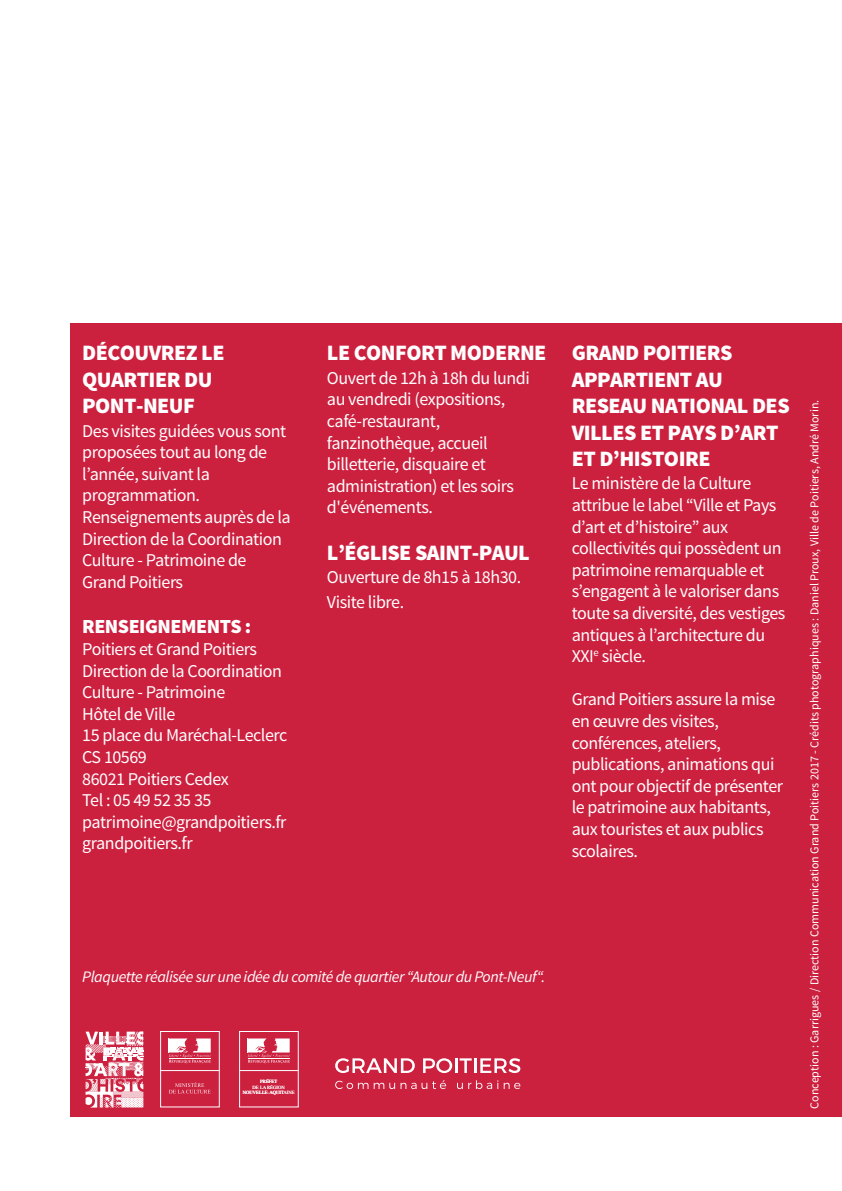
<style>
.page{position:relative;width:842px;height:1191px;background:#fff}
.page>*{position:absolute;margin:0;border:0;box-sizing:border-box;transform-origin:0 0}
.t1{font:900 22px/26.4px "Source Sans Pro";letter-spacing:-.025em;color:#fff}
.t2{font:900 20px "Source Sans Pro";letter-spacing:-.025em;color:#fff}
.t3{font:18px/21.6px "Source Sans Pro";letter-spacing:-.025em;color:#fff}
.t4{font:italic 16px "Source Sans Pro";letter-spacing:-.025em;color:#fff}
.t5{font:12px "Source Sans Pro";color:#fff}
.t6{font:4.6px "Times";color:#fff}
</style>
<div class="page">
<div style="left:70px;top:323px;width:772px;height:794px;background:#cc203f"></div>
<div style="left:160px;top:1031px;width:60px;height:76px;border:1px solid #fff"></div>
<svg style="left:169px;top:1038px;width:42px;height:25px"></svg>
<hr style="left:169px;top:1058px;width:42px;height:1px;background:#fff">
<hr style="left:161px;top:1070px;width:58px;height:1px;background:#fff">
<svg style="left:169px;top:1082px;width:42px;height:11px"></svg>
<div style="left:239px;top:1031px;width:59px;height:76px;border:1px solid #fff"></div>
<svg style="left:248px;top:1038px;width:42px;height:25px"></svg>
<hr style="left:248px;top:1058px;width:42px;height:1px;background:#fff">
<hr style="left:240px;top:1070px;width:58px;height:1px;background:#fff">
<svg style="left:86px;top:1031px;width:58px;height:77px"></svg>
<svg style="left:335px;top:1058px;width:80px;height:15px"></svg>
<svg style="left:423px;top:1058px;width:97px;height:15px"></svg>
<svg style="left:335px;top:1080px;width:33px;height:9px"></svg>
<svg style="left:374px;top:1082px;width:21px;height:7px"></svg>
<svg style="left:401px;top:1080px;width:45px;height:9px"></svg>
<svg style="left:457px;top:1080px;width:41px;height:9px"></svg>
<svg style="left:504px;top:1082px;width:16px;height:7px"></svg>
<p class="t1" style="left:82px;top:341px;width:144px">DÉCOUVREZ LE<br>QUARTIER DU<br>PONT-NEUF</p>
<p class="t3" style="left:82px;top:421px;width:210px">Des visites guidées vous sont proposées tout au long de l’année, suivant la programmation.<br>Renseignements auprès de la<br>Direction de la Coordination<br>Culture - Patrimoine de<br>Grand Poitiers</p>
<p class="t2" style="left:82px;top:618px;width:171px">RENSEIGNEMENTS :</p>
<p class="t3" style="left:82px;top:639px;width:207px">Poitiers et Grand Poitiers<br>Direction de la Coordination<br>Culture - Patrimoine<br>Hôtel de Ville<br>15 place du Maréchal-Leclerc<br>CS 10569<br>86021 Poitiers Cedex<br>Tel : 05 49 52 35 35 patrimoine@grandpoitiers.fr grandpoitiers.fr</p>
<p class="t1" style="left:327px;top:341px;width:221px">LE CONFORT MODERNE</p>
<p class="t3" style="left:327px;top:368px;width:204px">Ouvert de 12h à 18h du lundi au vendredi (expositions, café-restaurant, fanzinothèque, accueil billetterie, disquaire et administration) et les soirs d'événements.</p>
<p class="t1" style="left:327px;top:540px;width:204px">L’ÉGLISE SAINT-PAUL</p>
<p class="t3" style="left:327px;top:566px;width:196px;line-height:24.6px">Ouverture de 8h15 à 18h30.<br>Visite libre.</p>
<p class="t4" style="left:82px;top:966px;width:465px">Plaquette réalisée sur une idée du comité de quartier “Autour du Pont-Neuf“.</p>
<p class="t6" style="left:260px;top:1079px;width:18px">PRÉFET</p>
<p class="t6" style="left:243px;top:1091px;width:54px">NOUVELLE-AQUITAINE</p>
<p class="t6" style="left:253px;top:1085px;width:34px">DE LA RÉGION</p>
<p class="t1" style="left:572px;top:341px;width:219px">GRAND POITIERS<br>APPARTIENT AU<br>RESEAU NATIONAL DES<br>VILLES ET PAYS D’ART<br>ET D’HISTOIRE</p>
<p class="t3" style="left:572px;top:474px;width:215px">Le ministère de la Culture attribue le label “Ville et Pays d’art et d’histoire” aux collectivités qui possèdent un patrimoine remarquable et s’engagent à le valoriser dans toute sa diversité, des vestiges antiques à l’architecture du<br>XXI<sup>e</sup> siècle.</p>
<p class="t3" style="left:572px;top:690px;width:213px">Grand Poitiers assure la mise en œuvre des visites, conférences, ateliers, publications, animations qui ont pour objectif de présenter le patrimoine aux habitants, aux touristes et aux publics scolaires.</p>
<p class="t5" style="left:810px;top:1108px;width:710px;rotate:-90deg">Conception : Garrigues / Direction Communication Grand Poitiers 2017 - Crédits photographiques : Daniel Proux, Ville de Poitiers, André Morin.</p>
</div>
